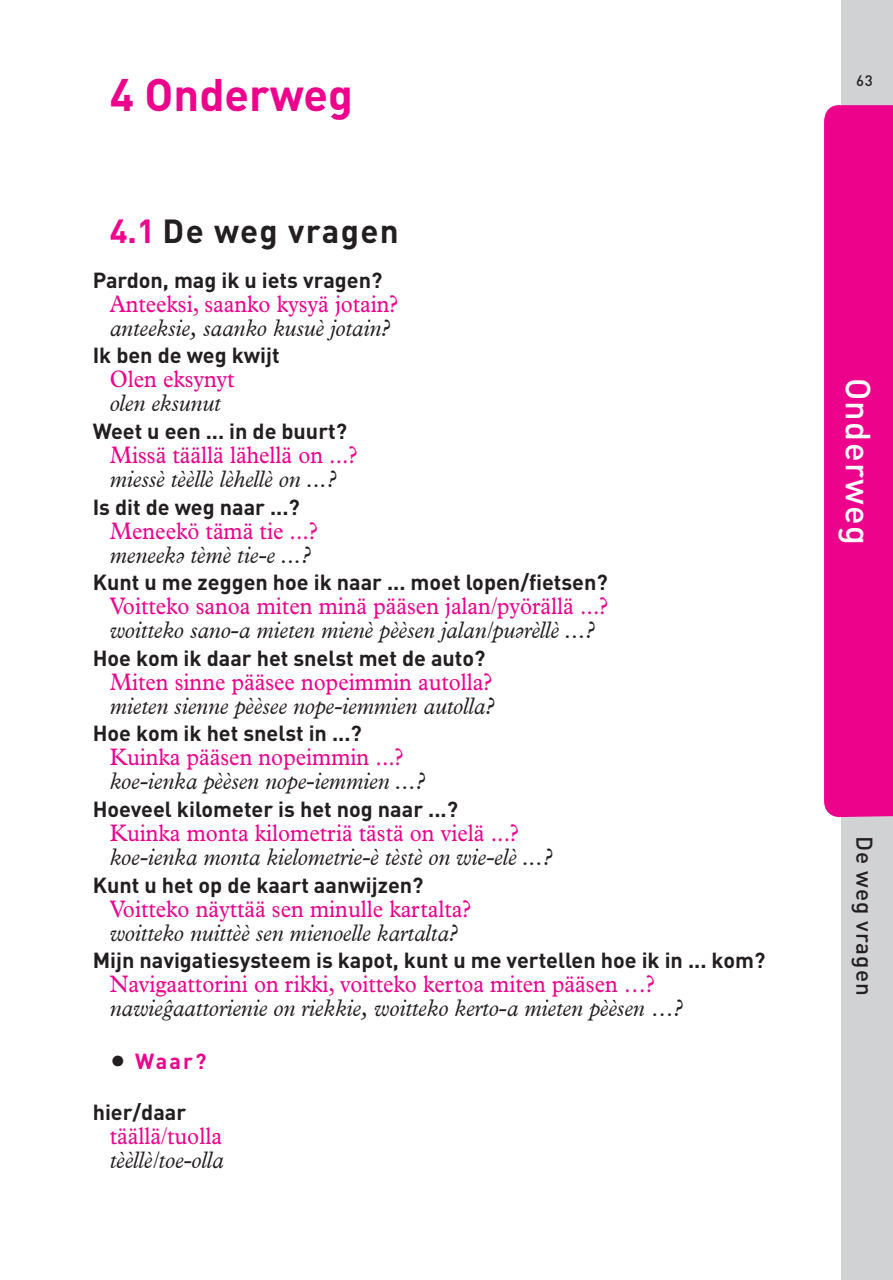
<style>
.page{position:relative;width:893px;height:1280px;background:#fff}
.page>*{position:absolute;margin:0;border:0;box-sizing:border-box;transform-origin:0 0}
.t1{font:700 45px "DINOT";color:#ed028c}
.t2{font:500 34.5px "DINOT";letter-spacing:.04em;color:#fff}
.t3{font:700 33px "DINOT";letter-spacing:.04em;color:#231f20}
.t4{font:italic 24px "Plan Kos";color:#231f20;scale:.93 1}
.t5{font:24px "Plantin";color:#ed028c;scale:.93 1}
.t6{font:500 22.5px "DINOT";letter-spacing:.04em;color:#231f20}
.t7{font:700 21.6px "DINOT";color:#231f20}
.t8{font:700 21.6px "DINOT";color:#ed028c}
.t9{font:500 15px "DINOT";color:#231f20}
.s1{color:#ed028c}
.s2{font-size:33px;color:#231f20}
</style>
<div class="page">
<div style="left:841px;top:0;width:52px;height:1280px;background:#d1d2d4"></div>
<div style="left:824px;top:105px;width:69px;height:712px;background:#ed028c"></div>
<h1 class="t1" style="left:110px;top:64px;width:245px">4 Onderweg</h1>
<h3 class="t3" style="left:110px;top:209px;width:290px"><span class="s1">4.1</span> De weg vragen</h3>
<p class="t7" style="left:93px;top:265px;width:291px">Pardon, mag ik u iets vragen?</p>
<p class="t5" style="left:110px;top:290px;width:312px">Anteeksi, saanko kysyä jotain?</p>
<p class="t4" style="left:110px;top:314px;width:303px">anteeksie, saanko kusuè jotain?</p>
<p class="t7" style="left:93px;top:341px;width:188px">Ik ben de weg kwijt</p>
<p class="t5" style="left:110px;top:365px;width:136px">Olen eksynyt</p>
<p class="t4" style="left:110px;top:389px;width:121px">olen eksunut</p>
<p class="t7" style="left:93px;top:416px;width:256px">Weet u een ... in de buurt?</p>
<p class="t5" style="left:110px;top:441px;width:268px">Missä täällä lähellä on ...?</p>
<p class="t4" style="left:110px;top:465px;width:245px">miessè tèèllè lèhellè on ...?</p>
<p class="t7" style="left:93px;top:492px;width:209px">Is dit de weg naar ...?</p>
<p class="t5" style="left:110px;top:517px;width:225px">Meneekö tämä tie ...?</p>
<p class="t4" style="left:110px;top:540px;width:218px">meneekə tèmè tie-e ...?</p>
<p class="t7" style="left:93px;top:568px;width:517px">Kunt u me zeggen hoe ik naar ... moet lopen/fietsen?</p>
<p class="t5" style="left:110px;top:592px;width:537px">Voitteko sanoa miten minä pääsen jalan/pyörällä ...?</p>
<p class="t4" style="left:110px;top:616px;width:523px">woitteko sano-a mieten mienè pèèsen jalan/puərèllè ...?</p>
<p class="t7" style="left:93px;top:643px;width:394px">Hoe kom ik daar het snelst met de auto?</p>
<p class="t5" style="left:110px;top:668px;width:413px">Miten sinne pääsee nopeimmin autolla?</p>
<p class="t4" style="left:110px;top:692px;width:415px">mieten sienne pèèsee nope-iemmien autolla?</p>
<p class="t7" style="left:93px;top:719px;width:271px">Hoe kom ik het snelst in ...?</p>
<p class="t5" style="left:110px;top:743px;width:317px">Kuinka pääsen nopeimmin ...?</p>
<p class="t4" style="left:110px;top:767px;width:341px">koe-ienka pèèsen nope-iemmien ...?</p>
<p class="t7" style="left:93px;top:794px;width:367px">Hoeveel kilometer is het nog naar ...?</p>
<p class="t5" style="left:110px;top:819px;width:441px">Kuinka monta kilometriä tästä on vielä ...?</p>
<p class="t4" style="left:110px;top:843px;width:477px">koe-ienka monta kielometrie-è tèstè on wie-elè ...?</p>
<p class="t7" style="left:93px;top:870px;width:332px">Kunt u het op de kaart aanwijzen?</p>
<p class="t5" style="left:110px;top:895px;width:390px">Voitteko näyttää sen minulle kartalta?</p>
<p class="t4" style="left:110px;top:918px;width:376px">woitteko nuittèè sen mienoelle kartalta?</p>
<p class="t7" style="left:93px;top:946px;width:674px">Mijn navigatiesysteem is kapot, kunt u me vertellen hoe ik in ... kom?</p>
<p class="t5" style="left:110px;top:970px;width:588px">Navigaattorini on rikki, voitteko kertoa miten pääsen …?</p>
<p class="t4" style="left:110px;top:994px;width:618px">nawieĝaattorienie on riekkie, woitteko kerto-a mieten pèèsen …?</p>
<p class="t8" style="left:110px;top:1046px;width:98px"><span class="s2">•</span> Waar?</p>
<p class="t7" style="left:93px;top:1097px;width:95px">hier/daar</p>
<p class="t5" style="left:110px;top:1121px;width:122px">täällä/tuolla</p>
<p class="t4" style="left:110px;top:1145px;width:124px">tèèllè/toe-olla</p>
<p class="t9" style="left:856px;top:70px;width:18px">63</p>
<h2 class="t2" style="left:882px;top:378px;width:169px;rotate:90deg">Onderweg</h2>
<p class="t6" style="left:880px;top:836px;width:161px;rotate:90deg">De weg vragen</p>
</div>
